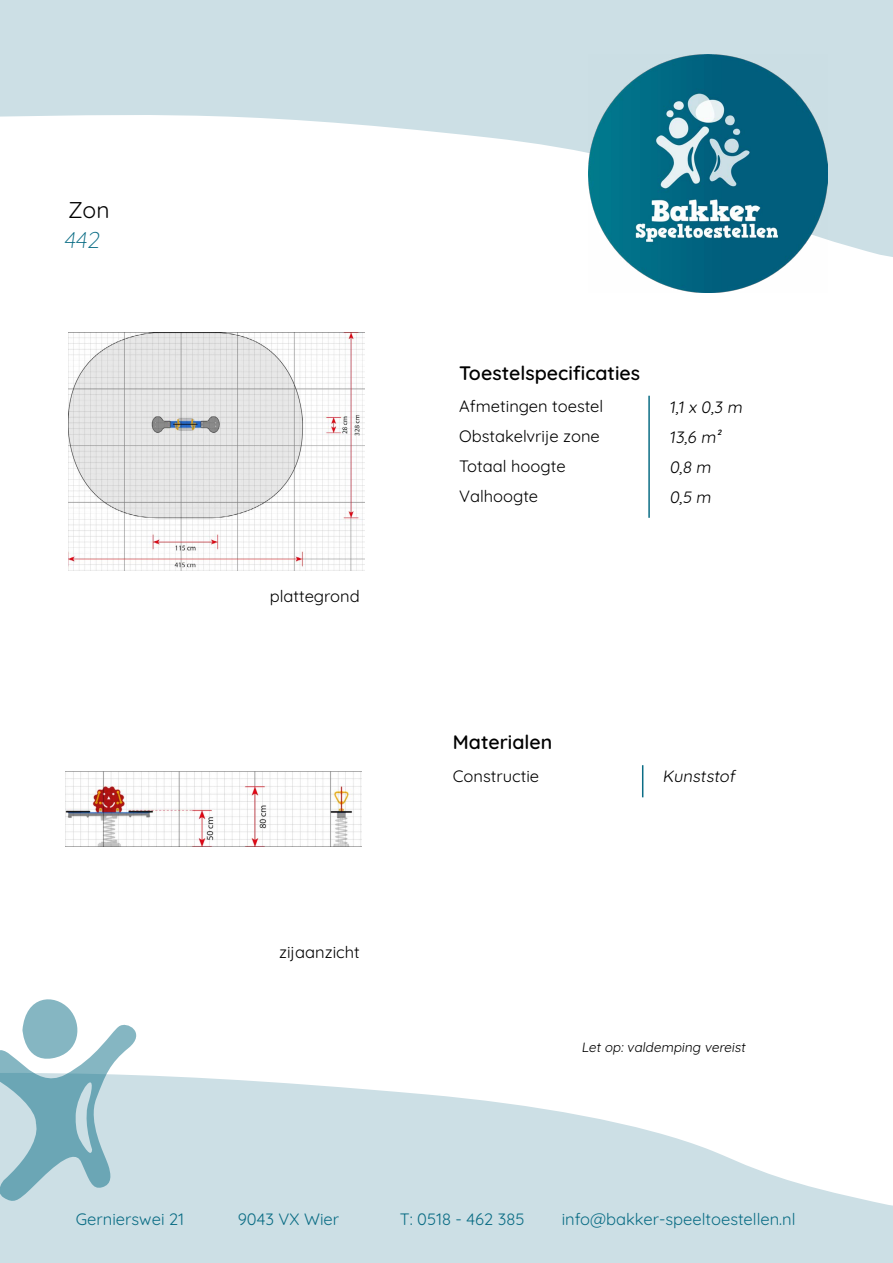
<style>
.page{position:relative;width:893px;height:1263px;background:#fff}
.page>*{position:absolute;margin:0;border:0;box-sizing:border-box;transform-origin:0 0}
.t1{font:300 22.8px "Quicksand";color:#0b6d85}
.t2{font:22.8px "Quicksand";color:#000}
.t3{font:600 19.5px "Quicksand";color:#000}
.t4{font:16.5px/30px "Quicksand";color:#000}
.t5{font:16.5px "Quicksand";color:#0b6d85}
.t6{font:13.5px "Quicksand";color:#000}
</style>
<div class="page">
<svg style="left:0;top:0;width:893px;height:257px;fill:#ccdfe5"></svg>
<img style="left:589px;top:54px;width:238px;height:238px">
<svg style="left:0;top:1075px;width:893px;height:188px;fill:#ccdfe5"></svg>
<svg style="left:0;top:999px;width:136px;height:202px"></svg>
<img style="left:68px;top:333px;width:296px;height:238px">
<img style="left:65px;top:771px;width:296px;height:76px">
<hr style="left:648px;top:396px;width:2px;height:122px;background:#0b6d85">
<hr style="left:642px;top:765px;width:1px;height:32px;background:#0b6d85">
<h1 class="t2" style="left:68px;top:193px;width:43px">Zon</h1>
<h1 class="t1" style="left:64px;top:222px;width:41px">442</h1>
<p class="t4" style="left:270px;top:580px;width:91px">plattegrond</p>
<p class="t4" style="left:279px;top:936px;width:82px">zijaanzicht</p>
<p class="t3" style="left:459px;top:358px;width:182px">Toestelspecificaties</p>
<p class="t4" style="left:459px;top:390px;width:146px">Afmetingen toestel<br>Obstakelvrije zone<br>Totaal hoogte<br>Valhoogte</p>
<p class="t4" style="left:669px;top:390px;width:77px">1,1 x 0,3 m<br>13,6 m²<br>0,8 m<br>0,5 m</p>
<p class="t3" style="left:453px;top:727px;width:101px">Materialen</p>
<p class="t4" style="left:453px;top:759px;width:88px">Constructie</p>
<p class="t4" style="left:662px;top:759px;width:77px">Kunststof</p>
<p class="t6" style="left:581px;top:1037px;width:168px">Let op: valdemping vereist</p>
<p class="t5" style="left:76px;top:1207px;width:110px">Gernierswei 21</p>
<p class="t5" style="left:238px;top:1207px;width:103px">9043 VX Wier</p>
<p class="t5" style="left:400px;top:1207px;width:126px">T: 0518 - 462 385</p>
<p class="t5" style="left:562px;top:1207px;width:235px">info@bakker-speeltoestellen.nl</p>
</div>
